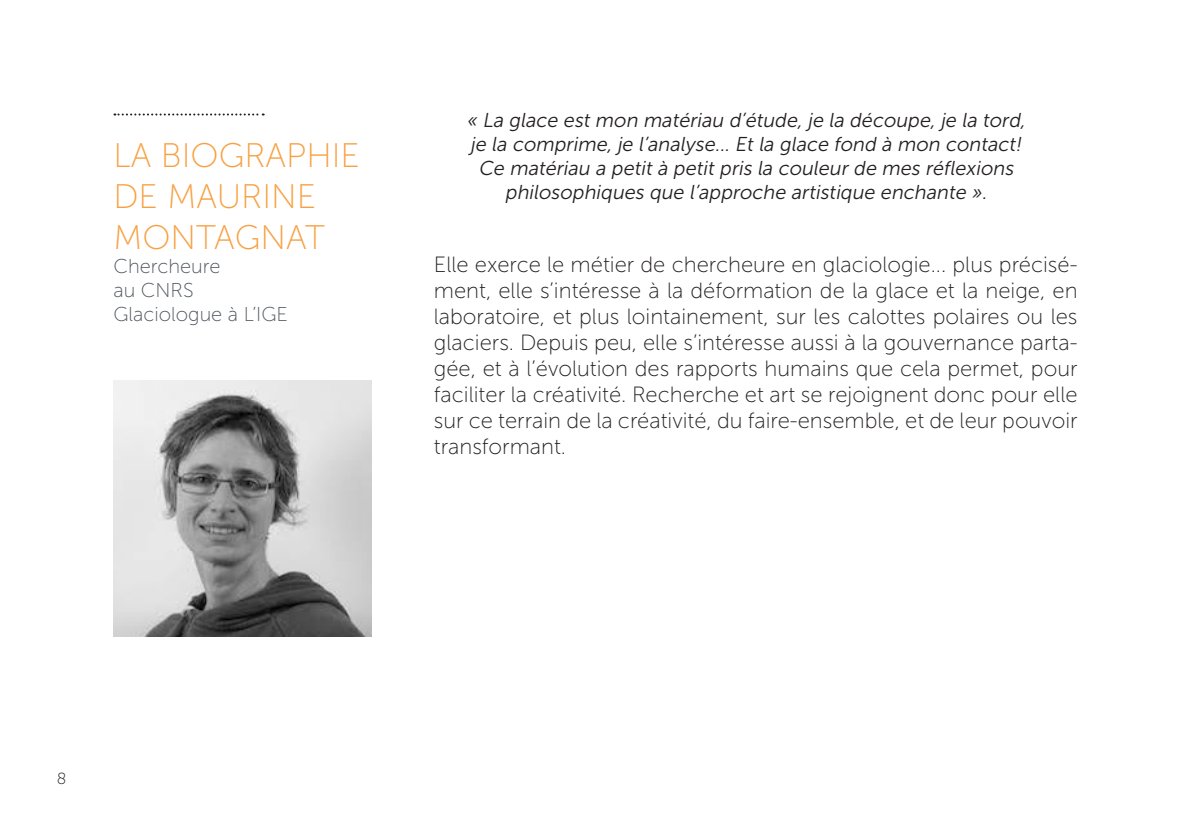
<style>
.page{position:relative;width:1191px;height:840px;background:#fff}
.page>*{position:absolute;margin:0;border:0;box-sizing:border-box;transform-origin:0 0}
.Style_de_paragraphe{font:34px/40.8px "Museo Sans 100";color:#f8a041}
.t1{font:22px/26px "Museo Sans 100";color:#231f20;text-align:justify}
.t2{font:italic 20px/24px "Museo Sans 300";color:#231f20;text-align:center}
.t3{font:20px/24px "Museo Sans 100";color:#4e545b}
.t4{font:16px "Museo Sans 100";color:#231f20}
</style>
<div class="page">
<img style="left:113px;top:380px;width:258px;height:256px">
<svg style="left:114px;top:113px;width:150px;height:2px"></svg>
<p class="Style_de_paragraphe" style="left:113px;top:136px;width:248px">LA BIOGRAPHIE<br>DE MAURINE</p>
<p class="Style_de_paragraphe" style="left:113px;top:217px;width:213px">MONTAGNAT</p>
<p class="t3" style="left:113px;top:254px;width:108px">Chercheure au CNRS</p>
<p class="t3" style="left:113px;top:302px;width:176px">Glaciologue à L’IGE</p>
<p class="t2" style="left:466px;top:108px;width:564px">« La glace est mon matériau d’étude, je la découpe, je la tord, je la comprime, je l’analyse... Et la glace fond à mon contact!<br>Ce matériau a petit à petit pris la couleur de mes réflexions philosophiques que l’approche artistique enchante ».</p>
<p class="t1" style="left:434px;top:251px;width:645px">Elle exerce le métier de chercheure en glaciologie... plus précisé&shy;ment, elle s’intéresse à la déformation de la glace et la neige, en laboratoire, et plus lointainement, sur les calottes polaires ou les glaciers. Depuis peu, elle s’intéresse aussi à la gouvernance parta&shy;gée, et à l’évolution des rapports humains que cela permet, pour faciliter la créativité. Recherche et art se rejoignent donc pour elle sur ce terrain de la créativité, du faire-ensemble, et de leur pouvoir transformant.</p>
<p class="t4" style="left:57px;top:769px;width:11px">8</p>
</div>
